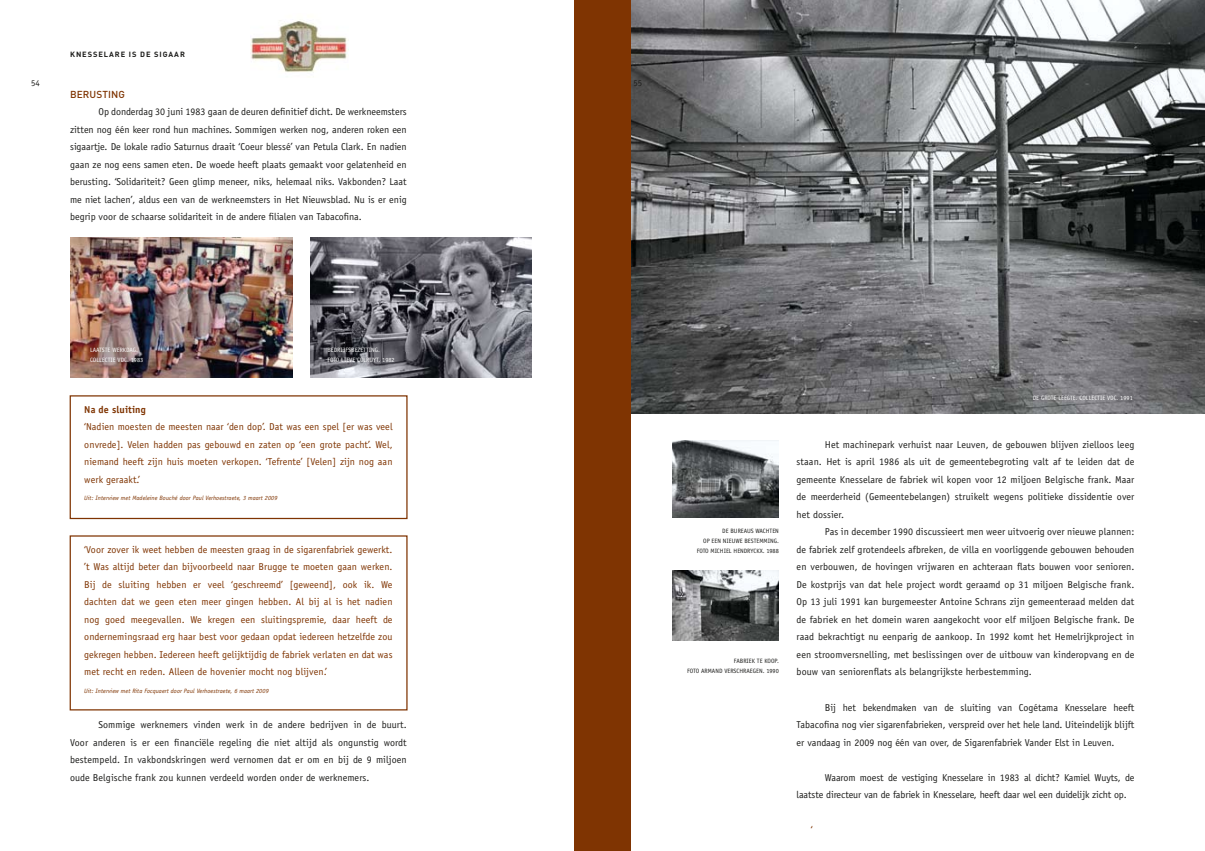
<style>
.page{position:relative;width:1205px;height:851px;background:#fff}
.page>*{position:absolute;margin:0;border:0;box-sizing:border-box;transform-origin:0 0}
.t1{font:10px/17.5px "Officina Sans";color:#1d1d1b;text-align:justify}
.t2{font:10px/17.5px "Officina Sans";letter-spacing:.01em;color:#7f3402;text-align:justify}
.t3{font:700 10px "Officina Sans";color:#7f3402}
.t4{font:500 10px "DIN";letter-spacing:.01em;color:#7f3402}
.t5{font:8.75px "Officina Serif";color:#1d1d1b}
.t6{font:700 7.5px "DIN";letter-spacing:.125em;color:#1d1d1b}
.t7{font:italic 6.25px "Officina Sans";letter-spacing:.01em;color:#7f3402}
.t8{font:6.25px "Officina Sans";color:#1d1d1b}
.t9{font:6.25px "Officina Sans";color:#fff}
</style>
<div class="page">
<div style="left:70px;top:395px;width:337px;height:124px;border:1px solid #7f3402"></div>
<img style="left:71px;top:238px;width:222px;height:140px">
<img style="left:310px;top:238px;width:221px;height:139px">
<img style="left:631px;top:0;width:574px;height:413px">
<img style="left:672px;top:440px;width:107px;height:78px">
<img style="left:672px;top:570px;width:107px;height:70px">
<div style="left:602px;top:0;width:29px;height:850px;background:#7f3402"></div>
<div style="left:574px;top:0;width:28px;height:850px;background:#7f3402"></div>
<img style="left:250px;top:21px;width:98px;height:52px">
<p class="t5" style="left:31px;top:78px;width:10px">54</p>
<p class="t6" style="left:70px;top:49px;width:116px">KNESSELARE IS DE SIGAAR</p>
<p class="t4" style="left:70px;top:87px;width:56px">BERUSTING</p>
<p class="t1" style="left:70px;top:103px;width:338px;text-indent:28px">Op donderdag 30 juni 1983 gaan de deuren definitief dicht. De werkneemsters zitten nog één keer rond hun machines. Sommigen werken nog, anderen roken een sigaartje. De lokale radio Saturnus draait ‘Coeur blessé’ van Petula Clark. En nadien gaan ze nog eens samen eten. De woede heeft plaats gemaakt voor gelatenheid en berusting. ‘Solidariteit? Geen glimp meneer, niks, helemaal niks. Vakbonden? Laat me niet lachen’, aldus een van de werkneemsters in Het Nieuwsblad. Nu is er enig begrip voor de schaarse solidariteit in de andere filialen van Tabacofina.</p>
<p class="t9" style="left:90px;top:346px;width:7px">Laatste</p>
<p class="t9" style="left:112px;top:346px;width:5px">werkdag</p>
<p class="t9" style="left:136px;top:346px;width:3px">.</p>
<p class="t9" style="left:90px;top:356px;width:7px">Collectie</p>
<p class="t9" style="left:118px;top:356px;width:27px">VDC. 1983</p>
<p class="t9" style="left:327px;top:346px;width:8px">Bedrijfsbezetting</p>
<p class="t9" style="left:378px;top:346px;width:3px">.</p>
<p class="t9" style="left:327px;top:356px;width:7px">Foto</p>
<p class="t9" style="left:341px;top:356px;width:7px">Lieve</p>
<p class="t9" style="left:357px;top:356px;width:7px">Colru</p>
<p class="t9" style="left:373px;top:356px;width:23px">yt. 1982</p>
<p class="t3" style="left:84px;top:403px;width:63px">Na de sluiting</p>
<p class="t2" style="left:84px;top:418px;width:310px">‘Nadien moesten de meesten naar ‘den dop’. Dat was een spel [er was veel onvrede]. Velen hadden pas gebouwd en zaten op ‘een grote pacht’. Wel, niemand heeft zijn huis moeten verkopen. ‘Tefrente’ [Velen] zijn nog aan werk geraakt.’</p>
<p class="t7" style="left:84px;top:494px;width:195px">Uit: Interview met Madeleine Bouché door Paul Verhoestraete, 3 maart 2009</p>
<p class="t2" style="left:84px;top:540px;width:310px">‘Voor zover ik weet hebben de meesten graag in de sigarenfabriek gewerkt. ’t Was altijd beter dan bijvoorbeeld naar Brugge te moeten gaan werken.<br>Bij de sluiting hebben er veel ‘geschreemd’ [geweend], ook ik. We dachten dat we geen eten meer gingen hebben. Al bij al is het nadien nog goed meegevallen. We kregen een sluitingspremie, daar heeft de ondernemingsraad erg haar best voor gedaan opdat iedereen hetzelfde zou gekregen hebben. Iedereen heeft gelijktijdig de fabriek verlaten en dat was met recht en reden. Alleen de hovenier mocht nog blijven.’</p>
<p class="t7" style="left:84px;top:687px;width:186px">Uit: Interview met Rita Focquaert door Paul Verhoestraete, 6 maart 2009</p>
<p class="t1" style="left:70px;top:715px;width:338px;text-indent:28px">Sommige werknemers vinden werk in de andere bedrijven in de buurt.<br>Voor anderen is er een financiële regeling die niet altijd als ongunstig wordt bestempeld. In vakbondskringen werd vernomen dat er om en bij de 9 miljoen oude Belgische frank zou kunnen verdeeld worden onder de werknemers.</p>
<p class="t5" style="left:633px;top:78px;width:10px">55</p>
<p class="t8" style="left:722px;top:527px;width:13px">De bureaus</p>
<p class="t8" style="left:755px;top:527px;width:5px">wachten</p>
<p class="t8" style="left:703px;top:537px;width:13px">op een</p>
<p class="t8" style="left:723px;top:537px;width:5px">nieuwe</p>
<p class="t8" style="left:744px;top:537px;width:5px">bestemming</p>
<p class="t8" style="left:777px;top:537px;width:3px">.</p>
<p class="t8" style="left:697px;top:547px;width:7px">Foto</p>
<p class="t8" style="left:710px;top:547px;width:8px">Michiel</p>
<p class="t8" style="left:733px;top:547px;width:8px">Hendr</p>
<p class="t8" style="left:750px;top:547px;width:30px">yckx. 1988</p>
<p class="t8" style="left:734px;top:656px;width:7px">Fabriek</p>
<p class="t8" style="left:757px;top:656px;width:23px">tekoop.</p>
<p class="t8" style="left:687px;top:666px;width:7px">Foto</p>
<p class="t8" style="left:701px;top:666px;width:8px">Armand</p>
<p class="t8" style="left:724px;top:666px;width:8px">Verschraegen</p>
<p class="t8" style="left:763px;top:666px;width:18px">. 1990</p>
<p class="t9" style="left:1033px;top:394px;width:13px">De grote</p>
<p class="t9" style="left:1058px;top:394px;width:4px">leegte</p>
<p class="t9" style="left:1076px;top:394px;width:11px">. Collectie</p>
<p class="t9" style="left:1107px;top:394px;width:27px">VDC. 1991</p>
<p class="t1" style="left:796px;top:435px;width:339px;text-indent:28px">Het machinepark verhuist naar Leuven, de gebouwen blijven zielloos leeg staan. Het is april 1986 als uit de gemeentebegroting valt af te leiden dat de gemeente Knesselare de fabriek wil kopen voor 12 miljoen Belgische frank. Maar de meerderheid (Gemeentebelangen) struikelt wegens politieke dissidentie over het dossier.</p>
<p class="t1" style="left:796px;top:523px;width:339px;text-indent:28px">Pas in december 1990 discussieert men weer uitvoerig over nieuwe plannen: de fabriek zelf grotendeels afbreken, de villa en voorliggende gebouwen behouden en verbouwen, de hovingen vrijwaren en achteraan flats bouwen voor senioren.<br>De kostprijs van dat hele project wordt geraamd op 31 miljoen Belgische frank.<br>Op 13 juli 1991 kan burgemeester Antoine Schrans zijn gemeenteraad melden dat de fabriek en het domein waren aangekocht voor elf miljoen Belgische frank. De raad bekrachtigt nu eenparig de aankoop. In 1992 komt het Hemelrijkproject in een stroomversnelling, met beslissingen over de uitbouw van kinderopvang en de bouw van seniorenflats als belangrijkste herbestemming.</p>
<p class="t1" style="left:796px;top:698px;width:339px;text-indent:28px">Bij het bekendmaken van de sluiting van Cogétama Knesselare heeft Tabacofina nog vier sigarenfabrieken, verspreid over het hele land. Uiteindelijk blijft er vandaag in 2009 nog één van over, de Sigarenfabriek Vander Elst in Leuven.</p>
<p class="t1" style="left:796px;top:768px;width:339px;text-indent:28px">Waarom moest de vestiging Knesselare in 1983 al dicht? Kamiel Wuyts, de laatste directeur van de fabriek in Knesselare, heeft daar wel een duidelijk zicht op.</p>
<p class="t2" style="left:811px;top:820px;width:3px">‘</p>
</div>
